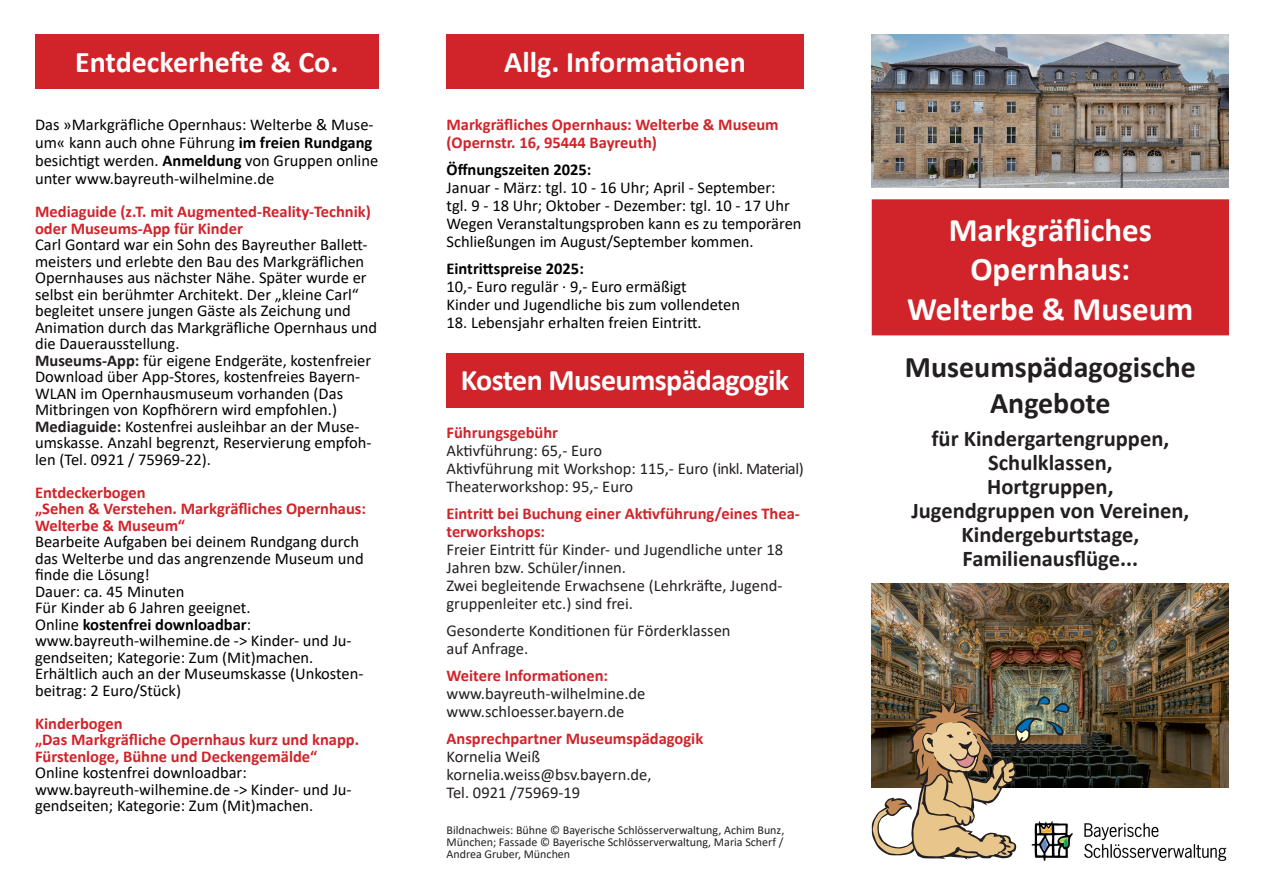
<style>
.page{position:relative;width:1263px;height:893px;background:#fff}
.page>*{position:absolute;margin:0;border:0;box-sizing:border-box;transform-origin:0 0}
.t1{font:700 33px/39.6px "Calibri";color:#fff;text-align:center}
.t2{font:700 30px "Calibri";letter-spacing:-.01em;color:#fff}
.t3{font:700 30px/36px "Calibri";color:#231f20;text-align:center}
.t4{font:700 22.5px/24px "Calibri";color:#231f20;text-align:center}
.t5{font:16.5px/16.5px "Calibri";color:#000}
.t6{font:700 16.5px/16.5px "Calibri";color:#d1232a}
.t7{font:16.5px/18px "Calibri";color:#231f20}
.t8{font:700 16.5px "Calibri";color:#000}
.t9{font:12px/12px "Calibri";color:#231f20;text-align:justify}
.s1{font-weight:700}
.s2{font-weight:700;color:#231f20}
</style>
<div class="page">
<img style="left:1043px;top:823px;width:184px;height:38px">
<div style="left:872px;top:200px;width:356px;height:135px;background:#d1232a"></div>
<div style="left:872px;top:199px;width:357px;height:136px;border:2px solid #d1232a"></div>
<img style="left:872px;top:34px;width:357px;height:153px">
<img style="left:872px;top:584px;width:357px;height:204px">
<img style="left:872px;top:696px;width:197px;height:163px">
<div style="left:35px;top:34px;width:343px;height:55px;background:#d1232a"></div>
<div style="left:446px;top:34px;width:358px;height:55px;background:#d1232a"></div>
<div style="left:446px;top:353px;width:358px;height:54px;background:#d1232a"></div>
<h2 class="t2" style="left:75px;top:40px;width:265px">Entdeckerhefte &amp; Co.</h2>
<p class="t5" style="left:35px;top:115px;width:345px;line-height:18px">Das »Markgräfliche Opernhaus: Welterbe &amp; Muse&shy;um« kann auch ohne Führung <span class="s1">im freien Rundgang </span>besichtigt werden. <span class="s1">Anmeldung</span> von Gruppen online unter www.bayreuth-wilhelmine.de</p>
<p class="t6" style="left:35px;top:203px;width:337px">Mediaguide (z.T. mit Augmented-Reality-Technik) oder Museums-App für Kinder</p>
<p class="t5" style="left:35px;top:236px;width:344px">Carl Gontard war ein Sohn des Bayreuther Ballett&shy;meisters und erlebte den Bau des Markgräflichen Opernhauses aus nächster Nähe. Später wurde er selbst ein berühmter Architekt. Der „kleine Carl“ begleitet unsere jungen Gäste als Zeichung und Animation durch das Markgräfliche Opernhaus und die Dauerausstellung.<br><span class="s2">Museums-App:</span> für eigene Endgeräte, kostenfreier Download über App-Stores, kostenfreies Bayern-WLAN im Opernhausmuseum vorhanden (Das Mitbringen von Kopfhörern wird empfohlen.)<br><span class="s2">Mediaguide:</span> Kostenfrei ausleihbar an der Muse&shy;umskasse. Anzahl begrenzt, Reservierung empfoh&shy;len (Tel. 0921 / 75969-22).</p>
<p class="t6" style="left:35px;top:484px;width:332px">Entdeckerbogen<br>„Sehen &amp; Verstehen. Markgräfliches Opernhaus:<br>Welterbe &amp; Museum“</p>
<p class="t5" style="left:35px;top:533px;width:330px">Bearbeite Aufgaben bei deinem Rundgang durch das Welterbe und das angrenzende Museum und finde die Lösung!<br>Dauer: ca. 45 Minuten<br>Für Kinder ab 6 Jahren geeignet.<br>Online <span class="s1">kostenfrei downloadbar</span>: www.bayreuth-wilhemine.de -&gt; Kinder- und Ju&shy;gendseiten; Kategorie: Zum (Mit)machen.<br>Erhältlich auch an der Museumskasse (Unkosten&shy;beitrag: 2 Euro/Stück)</p>
<p class="t6" style="left:35px;top:715px;width:326px">Kinderbogen<br>„Das Markgräfliche Opernhaus kurz und knapp.<br>Fürstenloge, Bühne und Deckengemälde“</p>
<p class="t5" style="left:35px;top:764px;width:318px">Online kostenfrei downloadbar: www.bayreuth-wilhemine.de -&gt; Kinder- und Ju&shy;gendseiten; Kategorie: Zum (Mit)machen.</p>
<h2 class="t2" style="left:504px;top:40px;width:243px">Allg. Informationen</h2>
<p class="t6" style="left:446px;top:116px;width:334px;line-height:18px">Markgräfliches Opernhaus: Welterbe &amp; Museum (Opernstr. 16, 95444 Bayreuth)</p>
<p class="t8" style="left:446px;top:158px;width:146px">Öffnungszeiten 2025:</p>
<p class="t5" style="left:446px;top:178px;width:357px;line-height:18px">Januar - März: tgl. 10 - 16 Uhr; April - September:<br>tgl. 9 - 18 Uhr; Oktober - Dezember: tgl. 10 - 17 Uhr Wegen Veranstaltungsproben kann es zu temporären Schließungen im August/September kommen.</p>
<p class="t8" style="left:446px;top:257px;width:139px">Eintrittspreise 2025:</p>
<p class="t5" style="left:446px;top:277px;width:295px;line-height:18px">10,- Euro regulär · 9,- Euro ermäßigt<br>Kinder und Jugendliche bis zum vollendeten</p>
<p class="t5" style="left:446px;top:314px;width:257px">18. Lebensjahr erhalten freien Eintritt.</p>
<h2 class="t2" style="left:461px;top:359px;width:330px">Kosten Museumspädagogik</h2>
<p class="t6" style="left:446px;top:424px;width:113px">Führungsgebühr</p>
<p class="t7" style="left:446px;top:441px;width:359px">Aktivführung: 65,- Euro<br>Aktivführung mit Workshop: 115,- Euro (inkl. Material)<br>Theaterworkshop: 95,- Euro</p>
<p class="t6" style="left:446px;top:504px;width:355px;line-height:18px">Eintritt bei Buchung einer Aktivführung/eines Thea&shy;terworkshops:</p>
<p class="t7" style="left:446px;top:540px;width:338px">Freier Eintritt für Kinder- und Jugendliche unter 18<br>Jahren bzw. Schüler/innen.<br>Zwei begleitende Erwachsene (Lehrkräfte, Jugend&shy;gruppenleiter etc.) sind frei.</p>
<p class="t7" style="left:446px;top:621px;width:285px">Gesonderte Konditionen für Förderklassen auf Anfrage.</p>
<p class="t6" style="left:446px;top:667px;width:163px">Weitere Informationen:</p>
<p class="t7" style="left:446px;top:684px;width:200px">www.bayreuth-wilhelmine.de www.schloesser.bayern.de</p>
<p class="t6" style="left:446px;top:730px;width:258px">Ansprechpartner Museumspädagogik</p>
<p class="t7" style="left:446px;top:747px;width:207px">Kornelia Weiß kornelia.weiss@bsv.bayern.de,<br>Tel. 0921 /75969-19</p>
<p class="t9" style="left:446px;top:824px;width:339px">Bildnachweis: Bühne © Bayerische Schlösserverwaltung, Achim Bunz, München; Fassade © Bayerische Schlösserverwaltung, Maria Scherf / Andrea Gruber, München</p>
<h1 class="t1" style="left:907px;top:209px;width:288px">Markgräfliches<br>Opernhaus:<br>Welterbe &amp; Museum</h1>
<h2 class="t3" style="left:905px;top:348px;width:293px">Museumspädagogische<br>Angebote</h2>
<h3 class="t4" style="left:911px;top:426px;width:279px">für Kindergartengruppen,<br>Schulklassen,<br>Hortgruppen,<br>Jugendgruppen von Vereinen,<br>Kindergeburtstage,<br>Familienausflüge...</h3>
</div>
